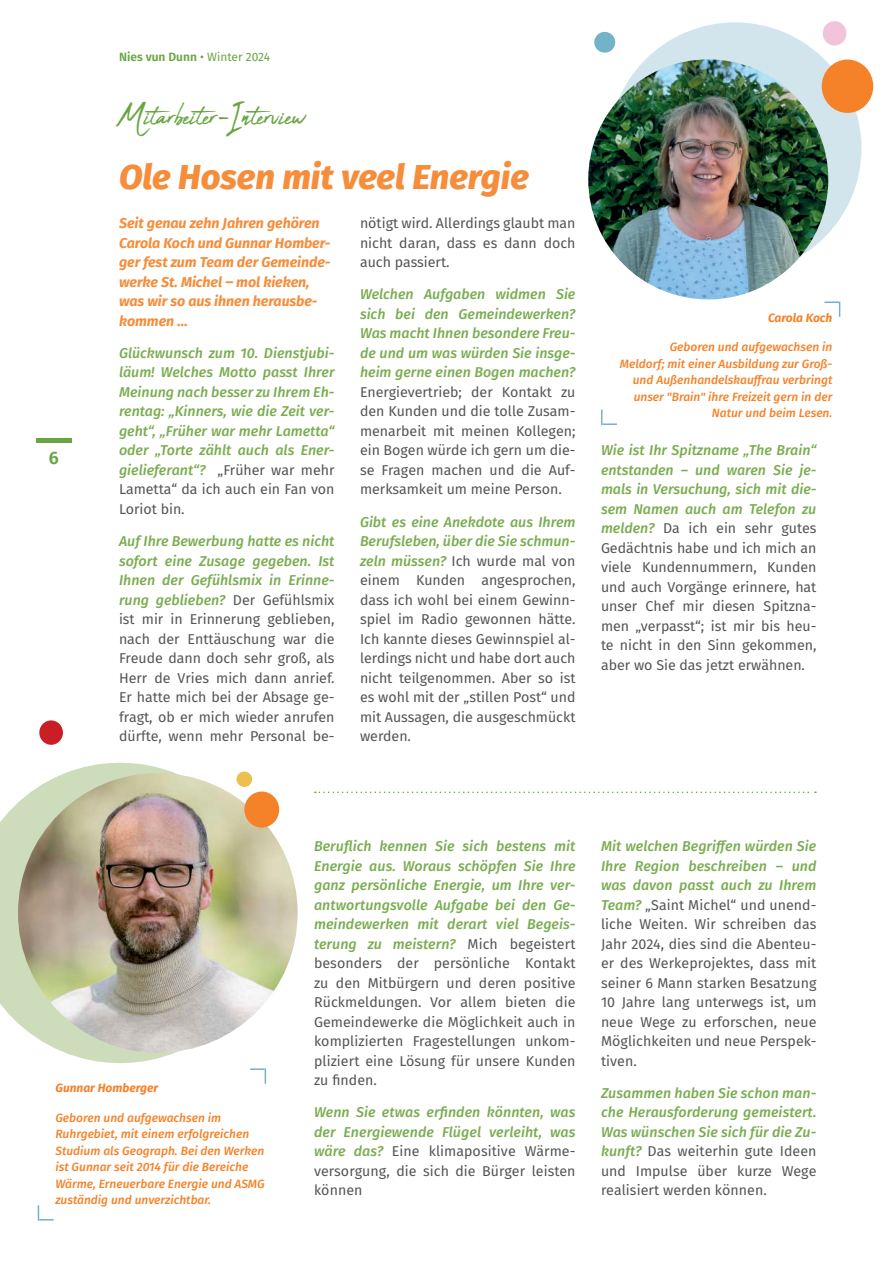
<style>
.page{position:relative;width:893px;height:1263px;background:#fff}
.page>*{position:absolute;margin:0;border:0;box-sizing:border-box;transform-origin:0 0}
.t1{font:40.5px "Abuget";color:#69a643}
.t2{font:italic 800 34.5px "Fira Sans";color:#f68d3b}
.t3{font:600 18px "Fira Sans";color:#69a643}
.t4{font:14.25px/19.5px "Fira Sans";color:#545557;text-align:justify}
.t5{font:italic 500 14.25px/19.5px "Fira Sans";color:#79ad50;text-align:justify}
.t6{font:italic 700 14.25px/19.5px "Fira Sans";letter-spacing:-.005em;color:#f68d3b}
.t7{font:italic 500 12px/16.5px "Fira Sans";color:#f58229;text-align:right}
.t8{font:italic 700 12px "Fira Sans";color:#f58229}
.t9{font:600 12px "Fira Sans";color:#69a643}
.s1{font-weight:400}
.s2{font-weight:400;font-style:normal;color:#545557}
.s3{font-weight:500;font-style:italic;color:#79ad50}
</style>
<div class="page">
<hr style="left:36px;top:438px;width:35px;height:4px;background:#69a643">
<div style="left:594px;top:32px;width:21px;height:21px;background:#71b3c8;border-radius:50%"></div>
<svg style="left:824px;top:301px;width:16px;height:16px"></svg>
<svg style="left:601px;top:410px;width:16px;height:15px"></svg>
<div style="left:609px;top:22px;width:252px;height:252px;background:#d2e4ec;border-radius:50%"></div>
<img style="left:588px;top:59px;width:240px;height:240px;border-radius:120px">
<svg style="left:0;top:763px;width:271px;height:300px;fill:#cddcbb"></svg>
<img style="left:18px;top:773px;width:280px;height:280px;border-radius:140px">
<div style="left:822px;top:60px;width:51px;height:53px;background:#f58229;border-radius:50%"></div>
<div style="left:823px;top:21px;width:23px;height:25px;background:#f3c4d9;border-radius:50%"></div>
<svg style="left:250px;top:1068px;width:16px;height:16px"></svg>
<svg style="left:38px;top:1205px;width:16px;height:15px"></svg>
<svg style="left:315px;top:791px;width:501px;height:2px"></svg>
<div style="left:237px;top:771px;width:15px;height:16px;background:#edbf4e;border-radius:50%"></div>
<div style="left:244px;top:791px;width:35px;height:37px;background:#f58229;border-radius:50%"></div>
<div style="left:39px;top:720px;width:24px;height:25px;background:#c91e24;border-radius:50%"></div>
<p class="t3" style="left:49px;top:443px;width:12px">6</p>
<p class="t9" style="left:119px;top:47px;width:153px">Nies vun Dunn <span class="s1">• Winter 2024</span></p>
<h1 class="t1" style="left:119px;top:93px;width:189px">Mitarbeiter-Interview</h1>
<h2 class="t2" style="left:119px;top:146px;width:411px">Ole Hosen mit veel Energie</h2>
<p class="t6" style="left:119px;top:212px;width:213px">Seit genau zehn Jahren gehören<br>Carola Koch und Gunnar Homber&shy;ger fest zum Team der Gemeinde&shy;werke St. Michel ‒ mol kieken, was wir so aus ihnen herausbe&shy;kommen …</p>
<p class="t5" style="left:119px;top:342px;width:217px">Glückwunsch zum 10. Dienstjubi&shy;läum! Welches Motto passt Ihrer Meinung nach besser zu Ihrem Eh&shy;rentag: „Kinners, wie die Zeit ver&shy;geht“, „Früher war mehr Lametta“ oder „Torte zählt auch als Ener&shy;gielieferant“? <span class="s2">„Früher war mehr Lametta“ da ich auch ein Fan von Loriot bin.</span></p>
<p class="t4" style="left:119px;top:531px;width:217px"><span class="s3">Auf Ihre Bewerbung hatte es nicht sofort eine Zusage gegeben. Ist Ihnen der Gefühlsmix in Erinne&shy;rung geblieben?</span> Der Gefühlsmix ist mir in Erinnerung geblieben, nach der Enttäuschung war die Freude dann doch sehr groß, als Herr de Vries mich dann anrief.<br>Er hatte mich bei der Absage ge&shy;fragt, ob er mich wieder anrufen dürfte, wenn mehr Personal be-</p>
<p class="t4" style="left:360px;top:213px;width:217px">nötigt wird. Allerdings glaubt man nicht daran, dass es dann doch auch passiert.</p>
<p class="t5" style="left:360px;top:284px;width:217px">Welchen Aufgaben widmen Sie sich bei den Gemeindewerken?<br>Was macht Ihnen besondere Freu&shy;de und um was würden Sie insge&shy;heim gerne einen Bogen machen?</p>
<p class="t4" style="left:360px;top:382px;width:217px">Energievertrieb; der Kontakt zu den Kunden und die tolle Zusam&shy;menarbeit mit meinen Kollegen; ein Bogen würde ich gern um die&shy;se Fragen machen und die Auf&shy;merksamkeit um meine Person.</p>
<p class="t4" style="left:360px;top:511px;width:217px"><span class="s3">Gibt es eine Anekdote aus Ihrem Berufsleben, über die Sie schmun&shy;zeln müssen?</span> Ich wurde mal von einem Kunden angesprochen, dass ich wohl bei einem Gewinn&shy;spiel im Radio gewonnen hätte.<br>Ich kannte dieses Gewinnspiel al&shy;lerdings nicht und habe dort auch nicht teilgenommen. Aber so ist es wohl mit der „stillen Post“ und mit Aussagen, die ausgeschmückt werden.</p>
<p class="t8" style="left:768px;top:308px;width:66px">Carola Koch</p>
<p class="t7" style="left:620px;top:338px;width:214px">Geboren und aufgewachsen in<br>Meldorf; mit einer Ausbildung zur Groß&shy;und Außenhandelskauffrau verbringt unser "Brain" ihre Freizeit gern in der Natur und beim Lesen.</p>
<p class="t4" style="left:601px;top:440px;width:217px"><span class="s3">Wie ist Ihr Spitzname „The Brain“ entstanden – und waren Sie je&shy;mals in Versuchung, sich mit die&shy;sem Namen auch am Telefon zu melden?</span> Da ich ein sehr gutes Gedächtnis habe und ich mich an viele Kundennummern, Kunden und auch Vorgänge erinnere, hat unser Chef mir diesen Spitzna&shy;men „verpasst“; ist mir bis heu&shy;te nicht in den Sinn gekommen, aber wo Sie das jetzt erwähnen.</p>
<p class="t8" style="left:55px;top:1078px;width:104px">Gunnar Homberger</p>
<p class="t7" style="left:55px;top:1108px;width:211px;text-align:left">Geboren und aufgewachsen im Ruhrgebiet, mit einem erfolgreichen Studium als Geograph. Bei den Werken ist Gunnar seit 2014 für die Bereiche Wärme, Erneuerbare Energie und ASMG zuständig und unverzichtbar.</p>
<p class="t4" style="left:314px;top:836px;width:263px"><span class="s3">Beruflich kennen Sie sich bestens mit Energie aus. Woraus schöpfen Sie Ihre ganz persönliche Energie, um Ihre ver&shy;antwortungsvolle Aufgabe bei den Ge&shy;meindewerken mit derart viel Begeis&shy;terung zu meistern?</span> Mich begeistert besonders der persönliche Kontakt zu den Mitbürgern und deren positive Rückmeldungen. Vor allem bieten die Gemeindewerke die Möglichkeit auch in komplizierten Fragestellungen unkom&shy;pliziert eine Lösung für unsere Kunden zu finden.</p>
<p class="t5" style="left:314px;top:1102px;width:263px">Wenn Sie etwas erfinden könnten, was der Energiewende Flügel verleiht, was wäre das? <span class="s2">Eine klimapositive Wärme&shy;versorgung, die sich die Bürger leisten können</span></p>
<p class="t4" style="left:601px;top:836px;width:217px"><span class="s3">Mit welchen Begriffen würden Sie Ihre Region beschreiben – und was davon passt auch zu Ihrem Team?</span> „Saint Michel“ und unend&shy;liche Weiten. Wir schreiben das Jahr 2024, dies sind die Abenteu&shy;er des Werkeprojektes, dass mit seiner 6 Mann starken Besatzung 10 Jahre lang unterwegs ist, um neue Wege zu erforschen, neue Möglichkeiten und neue Perspek&shy;tiven.</p>
<p class="t5" style="left:601px;top:1082px;width:217px">Zusammen haben Sie schon man&shy;che Herausforderung gemeistert.<br>Was wünschen Sie sich für die Zu&shy;kunft? <span class="s2">Das weiterhin gute Ideen und Impulse über kurze Wege realisiert werden können.</span></p>
</div>
